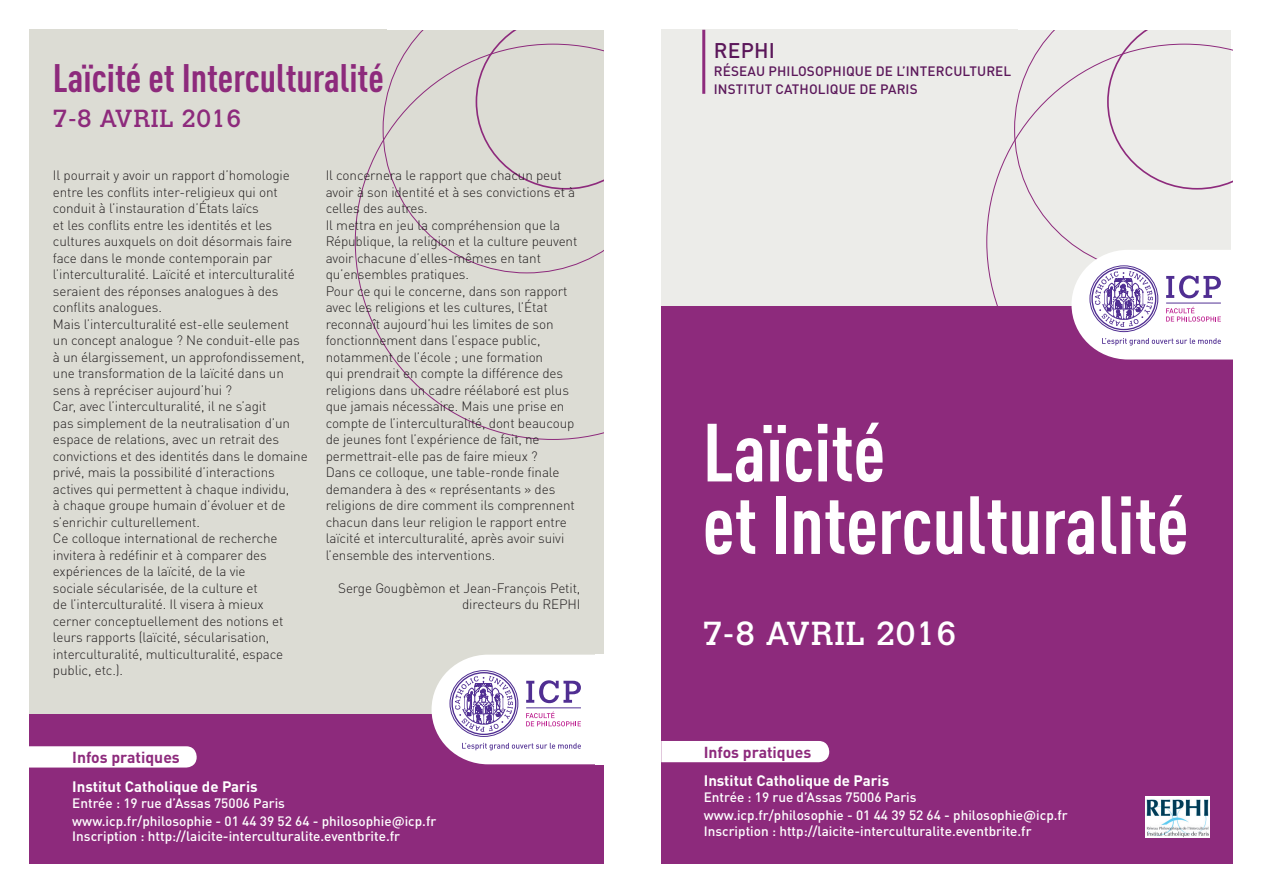
<style>
.page{position:relative;width:1263px;height:893px;background:#fff}
.page>*{position:absolute;margin:0;border:0;box-sizing:border-box;transform-origin:0 0}
.t1{font:700 condensed 81px/72.4px "DINOT";color:#fff}
.t2{font:700 condensed 39.3px "DINOT";color:#8d2a7c}
.t3{font:33px "Calvert MT Std";letter-spacing:.02em;color:#fff}
.t4{font:24.6px "Calvert MT Std";letter-spacing:.02em;color:#8d2a7c}
.t5{font:500 21px "DINOT";letter-spacing:.01em;color:#5b175a}
.t6{font:700 15.75px "DINOT";color:#8d2a7c}
.t7{font:700 15px "DINOT";color:#fff}
.t8{font:300 13.5px/16.5px "DINOT";letter-spacing:-.01em;color:#231f20}
.t9{font:500 13.5px/18px "DINOT";color:#fff}
.t10{font:500 13.5px/18px "DINOT";letter-spacing:.01em;color:#5b175a}
</style>
<div class="page">
<div style="left:30px;top:30px;width:574px;height:697px;background:#dcdcd4"></div>
<div style="left:30px;top:714px;width:574px;height:149px;background:#8d2a7c"></div>
<svg style="left:383px;top:29px;width:221px;height:244px"></svg>
<svg style="left:432px;top:655px;width:172px;height:109px;background:#e3daea"></svg>
<div style="left:387px;top:0;width:240px;height:30px;background:#fff"></div>
<div style="left:661px;top:29px;width:570px;height:307px;background:#ecece9"></div>
<div style="left:661px;top:306px;width:572px;height:557px;background:#8d2a7c"></div>
<div style="left:661px;top:741px;width:168px;height:21px;background:#fff"></div>
<svg style="left:986px;top:44px;width:247px;height:316px"></svg>
<img style="left:1146px;top:796px;width:64px;height:42px">
<svg style="left:1071px;top:250px;width:162px;height:109px;background:#e2d8e9"></svg>
<hr style="left:702px;top:30px;width:3px;height:64px;background:#8d2a7c">
<div style="left:1018px;top:0;width:241px;height:30px;background:#fff"></div>
<div style="left:29px;top:746px;width:168px;height:21px;background:#fff"></div>
<h2 class="t2" style="left:53px;top:54px;width:332px">Laïcité et Interculturalité</h2>
<h3 class="t4" style="left:53px;top:104px;width:190px">7-8 AVRIL 2016</h3>
<p class="t8" style="left:53px;top:167px;width:256px">Il pourrait y avoir un rapport d’homologie entre les conflits inter-religieux qui ont conduit à l’instauration d’États laïcs<br>et les conflits entre les identités et les cultures auxquels on doit désormais faire face dans le monde contemporain par l’interculturalité. Laïcité et interculturalité seraient des réponses analogues à des conflits analogues.<br>Mais l’interculturalité est-elle seulement<br>un concept analogue ? Ne conduit-elle pas à un élargissement, un approfondissement, une transformation de la laïcité dans un sens à repréciser aujourd’hui ?<br>Car, avec l’interculturalité, il ne s’agit<br>pas simplement de la neutralisation d’un espace de relations, avec un retrait des convictions et des identités dans le domaine privé, mais la possibilité d’interactions actives qui permettent à chaque individu,<br>à chaque groupe humain d’évoluer et de s’enrichir culturellement.<br>Ce colloque international de recherche invitera à redéfinir et à comparer des expériences de la laïcité, de la vie<br>sociale sécularisée, de la culture et<br>de l’interculturalité. Il visera à mieux<br>cerner conceptuellement des notions et leurs rapports (laïcité, sécularisation, interculturalité, multiculturalité, espace public, etc.).</p>
<p class="t8" style="left:326px;top:167px;width:253px">Il concernera le rapport que chacun peut avoir à son identité et à ses convictions et à celles des autres.<br>Il mettra en jeu la compréhension que la République, la religion et la culture peuvent avoir chacune d’elles-mêmes en tant qu’ensembles pratiques.<br>Pour ce qui le concerne, dans son rapport avec les religions et les cultures, l’État reconnaît aujourd’hui les limites de son fonctionnement dans l’espace public, notamment de l’école ; une formation<br>qui prendrait en compte la différence des religions dans un cadre réélaboré est plus que jamais nécessaire. Mais une prise en compte de l’interculturalité, dont beaucoup de jeunes font l’expérience de fait, ne permettrait-elle pas de faire mieux ?<br>Dans ce colloque, une table-ronde finale demandera à des « représentants » des religions de dire comment ils comprennent chacun dans leur religion le rapport entre laïcité et interculturalité, après avoir suivi l’ensemble des interventions.</p>
<p class="t8" style="left:338px;top:579px;width:244px;text-align:right">Serge Gougbèmon et Jean-François Petit, directeurs du REPHI</p>
<p class="t6" style="left:72px;top:747px;width:109px">Infos pratiques</p>
<p class="t7" style="left:72px;top:776px;width:187px">Institut Catholique de Paris</p>
<p class="t9" style="left:72px;top:793px;width:366px">Entrée : 19 rue d’Assas 75006 Paris<br>www.icp.fr/philosophie - 01 44 39 52 64 - philosophie@icp.fr</p>
<p class="t9" style="left:72px;top:827px;width:329px">Inscription : http://laicite-interculturalite.eventbrite.fr</p>
<h3 class="t5" style="left:714px;top:37px;width:63px">REPHI</h3>
<p class="t10" style="left:714px;top:62px;width:299px">RÉSEAU PHILOSOPHIQUE DE L’INTERCULTUREL<br>INSTITUT CATHOLIQUE DE PARIS</p>
<h1 class="t1" style="left:703px;top:415px;width:487px">Laïcité<br>et Interculturalité</h1>
<h3 class="t3" style="left:703px;top:614px;width:255px">7-8 AVRIL 2016</h3>
<p class="t6" style="left:704px;top:742px;width:109px">Infos pratiques</p>
<p class="t7" style="left:704px;top:771px;width:187px">Institut Catholique de Paris</p>
<p class="t9" style="left:704px;top:788px;width:366px">Entrée : 19 rue d’Assas 75006 Paris<br>www.icp.fr/philosophie - 01 44 39 52 64 - philosophie@icp.fr</p>
<p class="t9" style="left:704px;top:822px;width:329px">Inscription : http://laicite-interculturalite.eventbrite.fr</p>
</div>
